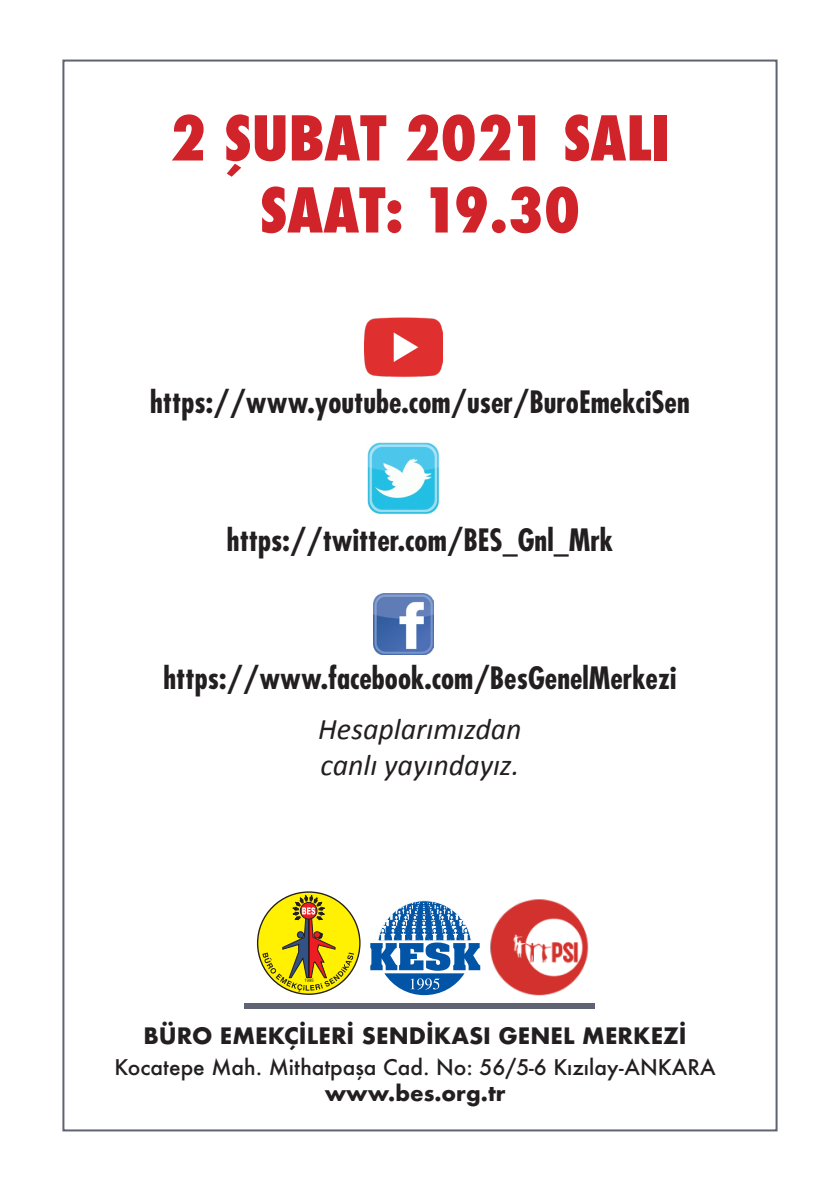
<style>
.page{position:relative;width:840px;height:1191px;background:#fff}
.page>*{position:absolute;margin:0;border:0;box-sizing:border-box;transform-origin:0 0}
.t1{font:800 condensed 60px "Futura";color:#d1232a}
.t2{font:700 condensed 30px "Futura";color:#231f20}
.t3{font:italic 30px "Calibri";color:#231f20}
.t4{font:700 22px "Futura";color:#231f20}
.t5{font:500 21px "Futura";color:#231f20}
.t6{font:700 21px "Futura";color:#231f20}
</style>
<div class="page">
<svg style="left:257px;top:892px;width:102px;height:102px"></svg>
<svg style="left:262px;top:895px;width:92px;height:96px;background:#d6c12a"></svg>
<svg style="left:370px;top:900px;width:110px;height:95px"></svg>
<img style="left:490px;top:899px;width:99px;height:96px">
<img style="left:373px;top:594px;width:60px;height:60px">
<img style="left:367px;top:442px;width:72px;height:72px">
<img style="left:365px;top:317px;width:77px;height:60px">
<div style="left:244px;top:1003px;width:351px;height:6px;background:#5f6372"></div>
<p class="t1" style="left:170px;top:97px;width:501px">2 ŞUBAT 2021 SALI</p>
<p class="t1" style="left:260px;top:169px;width:321px">SAAT: 19.30</p>
<p class="t2" style="left:150px;top:382px;width:540px">https://www.youtube.com/user/BuroEmekciSen</p>
<p class="t2" style="left:227px;top:520px;width:387px">https://twitter.com/BES_Gnl_Mrk</p>
<p class="t2" style="left:163px;top:658px;width:514px">https://www.facebook.com/BesGenelMerkezi</p>
<p class="t3" style="left:318px;top:708px;width:205px">Hesaplarımızdan</p>
<p class="t3" style="left:320px;top:744px;width:200px">canlı yayındayız.</p>
<p class="t4" style="left:143px;top:1020px;width:544px">BÜRO EMEKÇİLERİ SENDİKASI GENEL MERKEZİ</p>
<p class="t5" style="left:115px;top:1053px;width:602px">Kocatepe Mah. Mithatpaşa Cad. No: 56/5-6 Kızılay-ANKARA</p>
<p class="t6" style="left:324px;top:1077px;width:182px">www.bes.org.tr</p>
</div>
